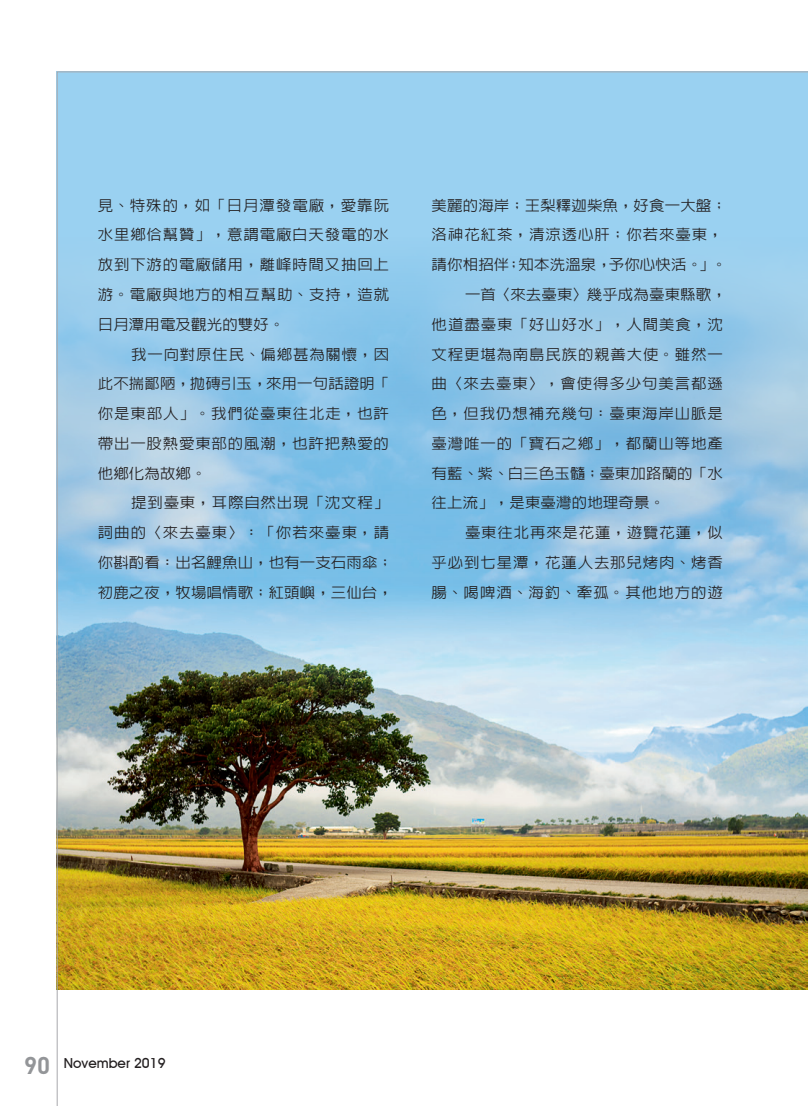
<style>
.page{position:relative;width:808px;height:1106px;background:#fff}
.page>*{position:absolute;margin:0;border:0;box-sizing:border-box;transform-origin:0 0}
.內文{font:500 14.7px/29.7px "AR Hei B5";letter-spacing:.055em;color:#231f20;text-align:justify;scale:1.05 1}
.內文-2{font:500 14.7px/29.7px "AR Hei B5";letter-spacing:.01em;color:#231f20;scale:1.05 1}
.t1{font:500 13.8px "Avant Garde IT Cby BT";color:#231f20}
.s1{font-family:"DIN";font-weight:700;font-size:24px;color:#939598}
</style>
<div class="page">
<img style="left:56px;top:71px;width:752px;height:1035px">
<p class="內文" style="left:98px;top:190px;width:279px">見、特殊的，如「日月潭發電廠，愛靠阮水里鄉佮幫贊」，意謂電廠白天發電的水放到下游的電廠儲用，離峰時間又抽回上游。電廠與地方的相互幫助、支持，造就日月潭用電及觀光的雙好。</p>
<p class="內文" style="left:98px;top:339px;width:279px;text-indent:33px">我一向對原住民、偏鄉甚為關懷，因此不揣鄙陋，拋磚引玉，來用一句話證明「你是東部人」。我們從臺東往北走，也許帶出一股熱愛東部的風潮，也許把熱愛的他鄉化為故鄉。</p>
<p class="內文-2" style="left:98px;top:488px;width:283px;text-indent:33px">提到臺東，耳際自然出現「沈文程」詞曲的〈來去臺東〉：「你若來臺東，請你斟酌看：出名鯉魚山，也有一支石雨傘；初鹿之夜，牧場唱情歌；紅頭嶼，三仙台，</p>
<p class="內文-2" style="left:432px;top:190px;width:283px">美麗的海岸；王梨釋迦柴魚，好食一大盤；洛神花紅茶，清涼透心肝；你若來臺東，請你相招伴；知本洗溫泉，予你心快活。」。</p>
<p class="內文" style="left:432px;top:279px;width:283px;text-align:left;text-indent:33px">一首〈來去臺東〉幾乎成為臺東縣歌，他道盡臺東「好山好水」，人間美食，沈文程更堪為南島民族的親善大使。雖然一曲〈來去臺東〉，會使得多少句美言都遜色，但我仍想補充幾句：臺東海岸山脈是臺灣唯一的「寶石之鄉」，都蘭山等地產有藍、紫、白三色玉髓；臺東加路蘭的「水往上流」，是東臺灣的地理奇景。</p>
<p class="內文" style="left:432px;top:518px;width:279px;text-indent:33px">臺東往北再來是花蓮，遊覽花蓮，似乎必到七星潭，花蓮人去那兒烤肉、烤香腸、喝啤酒、海釣、牽孤。其他地方的遊</p>
<p class="t1" style="left:24px;top:1054px;width:143px"><span class="s1">90</span> November 2019</p>
</div>
